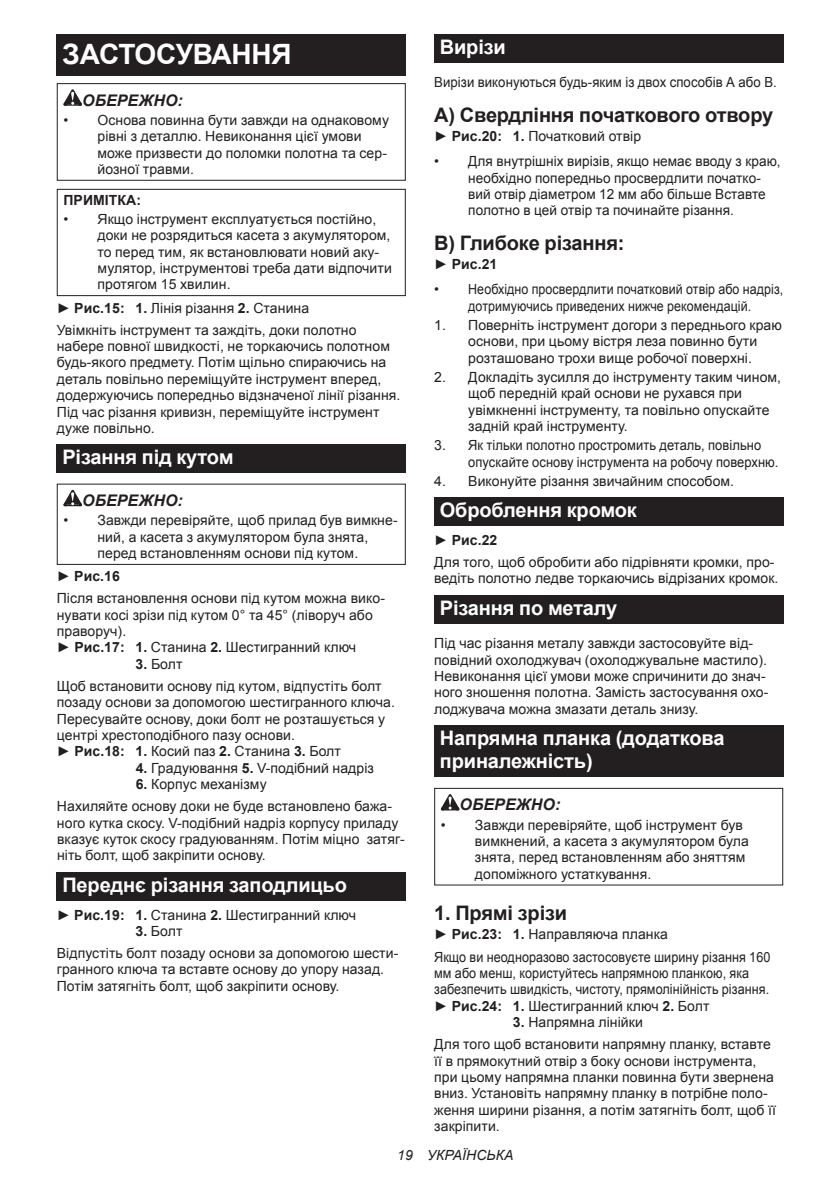
<style>
.page{position:relative;width:840px;height:1191px;background:#fff}
.page>*{position:absolute;margin:0;border:0;box-sizing:border-box;transform-origin:0 0}
.t1{font:700 28px "Arial";letter-spacing:-.01em;color:#fff}
.t2{font:700 20px/23.4px "Arial";letter-spacing:-.01em;color:#fff}
.t3{font:700 20px "Arial";letter-spacing:-.01em;color:#231f20}
.t4{font:italic 700 16px "Arial";letter-spacing:.005em;color:#231f20}
.t5{font:14px/16.4px "Arial";letter-spacing:.005em;color:#231f20}
.t6{font:14px/16.4px "Arial";letter-spacing:.005em;color:#231f20;scale:.9 1}
.t7{font:14px "Arial";letter-spacing:.005em;color:#231f20;scale:.94 1}
.t8{font:700 14px "Arial";letter-spacing:.005em;color:#231f20}
.t9{font:italic 14px "Arial";letter-spacing:.005em;color:#231f20}
.s1{font-weight:700}
.s2{font-weight:400}
</style>
<div class="page">
<div style="left:57px;top:34px;width:348px;height:41px;background:#231f20"></div>
<svg style="left:63px;top:89px;width:19px;height:17px"></svg>
<div style="left:57px;top:83px;width:348px;height:98px;border:1px solid #231f20"></div>
<div style="left:57px;top:189px;width:348px;height:107px;border:1px solid #231f20"></div>
<div style="left:57px;top:444px;width:348px;height:29px;background:#231f20"></div>
<svg style="left:63px;top:490px;width:19px;height:16px"></svg>
<div style="left:57px;top:483px;width:348px;height:82px;border:1px solid #231f20"></div>
<div style="left:57px;top:871px;width:348px;height:29px;background:#231f20"></div>
<div style="left:434px;top:34px;width:348px;height:29px;background:#231f20"></div>
<div style="left:434px;top:497px;width:348px;height:29px;background:#231f20"></div>
<div style="left:434px;top:595px;width:348px;height:28px;background:#231f20"></div>
<div style="left:434px;top:725px;width:348px;height:52px;background:#231f20"></div>
<svg style="left:440px;top:794px;width:19px;height:16px"></svg>
<div style="left:434px;top:788px;width:348px;height:97px;border:1px solid #231f20"></div>
<h1 class="t1" style="left:62px;top:35px;width:231px">ЗАСТОСУВАННЯ</h1>
<p class="t4" style="left:82px;top:89px;width:102px">ОБЕРЕЖНО:</p>
<p class="t5" style="left:97px;top:112px;width:293px;text-indent:-34px">• Основа повинна бути завжди на однаковому рівні з деталлю. Невиконання цієї умови може призвести до поломки полотна та сер&shy;йозної травми.</p>
<p class="t8" style="left:63px;top:190px;width:79px">ПРИМІТКА:</p>
<p class="t5" style="left:97px;top:211px;width:296px;text-indent:-34px">• Якщо інструмент експлуатується постійно, доки не розрядиться касета з акумулятором, то перед тим, як встановлювати новий аку&shy;мулятор, інструментові треба дати відпочити протягом 15 хвилин.</p>
<p class="t5" style="left:57px;top:297px;width:301px;line-height:22px">► <span class="s1">Рис.15: 1.</span> Лінія різання <span class="s1">2.</span> Станина<br>Увімкніть інструмент та заждіть, доки полотно</p>
<p class="t5" style="left:57px;top:338px;width:345px">набере повної швидкості, не торкаючись полотном будь-якого предмету. Потім щільно спираючись на деталь повільно переміщуйте інструмент вперед, додержуючись попередньо відзначеної лінії різання.<br>Під час різання кривизн, переміщуйте інструмент дуже повільно.</p>
<h2 class="t2" style="left:62px;top:446px;width:172px">Різання під кутом</h2>
<p class="t4" style="left:82px;top:490px;width:102px">ОБЕРЕЖНО:</p>
<p class="t5" style="left:63px;top:512px;width:335px;text-align:center">• Завжди перевіряйте, щоб прилад був вимкне&shy;ний, а касета з акумулятором була знята,<br>перед встановленням основи під кутом.</p>
<p class="t5" style="left:57px;top:565px;width:329px;line-height:22px">► <span class="s1">Рис.16<br></span>Після встановлення основи під кутом можна вико-</p>
<p class="t5" style="left:57px;top:607px;width:317px">нувати косі зрізи під кутом 0° та 45° (ліворуч або праворуч).<br>► <span class="s1">Рис.17: 1.</span> Станина <span class="s1">2.</span> Шестигранний ключ</p>
<p class="t5" style="left:57px;top:653px;width:326px;line-height:22px;text-indent:79px"><span class="s1">3.</span> Болт<br>Щоб встановити основу під кутом, відпустіть болт</p>
<p class="t5" style="left:57px;top:694px;width:339px">позаду основи за допомогою шестигранного ключа.<br>Пересувайте основу, доки болт не розташується у центрі хрестоподібного пазу основи.<br>► <span class="s1">Рис.18: 1.</span> Косий паз <span class="s1">2.</span> Станина <span class="s1">3.</span> Болт</p>
<p class="t5" style="left:136px;top:760px;width:240px"><span class="s1">4.</span> Градуювання <span class="s1">5.</span> V-подібний надріз</p>
<p class="t5" style="left:57px;top:773px;width:336px;line-height:22px;text-indent:79px"><span class="s1">6.</span> Корпус механізму<br>Нахиляйте основу доки не буде встановлено бажа-</p>
<p class="t5" style="left:57px;top:814px;width:349px">ного кутка скосу. V-подібний надріз корпусу приладу вказує куток скосу градуюванням. Потім міцно затяг&shy;ніть болт, щоб закріпити основу.</p>
<h2 class="t2" style="left:62px;top:873px;width:286px">Переднє різання заподлицьо</h2>
<p class="t5" style="left:57px;top:906px;width:301px">► <span class="s1">Рис.19: 1.</span> Станина <span class="s1">2.</span> Шестигранний ключ</p>
<p class="t5" style="left:57px;top:920px;width:343px;line-height:22px;text-indent:79px"><span class="s1">3.</span> Болт<br>Відпустіть болт позаду основи за допомогою шести-</p>
<p class="t5" style="left:57px;top:961px;width:328px">гранного ключа та вставте основу до упору назад.<br>Потім затягніть болт, щоб закріпити основу.</p>
<h2 class="t2" style="left:439px;top:36px;width:67px">Вирізи</h2>
<p class="t7" style="left:434px;top:73px;width:366px">Вирізи виконуються будь-яким із двох способів А або В.</p>
<h2 class="t3" style="left:434px;top:102px;width:340px">А) Свердління початкового отвору</h2>
<p class="t5" style="left:434px;top:128px;width:208px">► <span class="s1">Рис.20: 1.</span> Початковий отвір</p>
<p class="t5" style="left:468px;top:153px;width:314px;text-indent:-34px">• Для внутрішніх вирізів, якщо немає вводу з краю, необхідно попередньо просвердлити початко&shy;вий отвір діаметром 12 мм або більше Вставте полотно в цей отвір та починайте різання.</p>
<h2 class="t3" style="left:434px;top:230px;width:192px">В) Глибоке різання:</h2>
<p class="t8" style="left:434px;top:255px;width:65px"><span class="s2">►</span> Рис.21</p>
<p class="t5" style="left:434px;top:281px;width:350px;text-align:center">• Необхідно просвердлити початковий отвір або надріз, дотримуючись приведених нижче рекомендацій.</p>
<p class="t5" style="left:468px;top:317px;width:315px;text-indent:-34px">1. Поверніть інструмент догори з переднього краю основи, при цьому вістря леза повинно бути розташовано трохи вище робочої поверхні.</p>
<p class="t5" style="left:468px;top:369px;width:314px;text-indent:-34px">2. Докладіть зусилля до інструменту таким чином, щоб передній край основи не рухався при увімкненні інструменту, та повільно опускайте задній край інструменту.</p>
<p class="t5" style="left:468px;top:437px;width:311px;text-indent:-34px">3. Як тільки полотно простромить деталь, повільно опускайте основу інструмента на робочу поверхню.</p>
<p class="t5" style="left:434px;top:473px;width:301px">4. Виконуйте різання звичайним способом.</p>
<h2 class="t2" style="left:439px;top:499px;width:198px">Оброблення кромок</h2>
<p class="t5" style="left:434px;top:529px;width:342px;line-height:22px">► <span class="s1">Рис.22<br></span>Для того, щоб обробити або підрівняти кромки, про-</p>
<p class="t5" style="left:434px;top:570px;width:345px">ведіть полотно ледве торкаючись відрізаних кромок.</p>
<h2 class="t2" style="left:439px;top:596px;width:179px">Різання по металу</h2>
<p class="t5" style="left:434px;top:635px;width:335px">Під час різання металу завжди застосовуйте від&shy;повідний охолоджувач (охолоджувальне мастило).<br>Невиконання цієї умови може спричинити до знач&shy;ного зношення полотна. Замість застосування охо&shy;лоджувача можна змазати деталь знизу.</p>
<h2 class="t2" style="left:439px;top:727px;width:286px">Напрямна планка (додаткова приналежність)</h2>
<p class="t4" style="left:459px;top:794px;width:102px">ОБЕРЕЖНО:</p>
<p class="t5" style="left:474px;top:816px;width:275px;text-indent:-34px">• Завжди перевіряйте, щоб інструмент був вимкнений, а касета з акумулятором була знята, перед встановленням або зняттям допоміжного устаткування.</p>
<h2 class="t3" style="left:434px;top:900px;width:134px">1. Прямі зрізи</h2>
<p class="t5" style="left:434px;top:923px;width:337px;line-height:22px">► <span class="s1">Рис.23: 1.</span> Направляюча планка<br>Якщо ви неодноразово застосовуєте ширину різання 160</p>
<p class="t6" style="left:434px;top:965px;width:373px">мм або менш, користуйтесь напрямною планкою, яка забезпечить швидкість, чистоту, прямолінійність різання. ► <span class="s1">Рис.24: 1.</span> Шестигранний ключ <span class="s1">2.</span> Болт</p>
<p class="t5" style="left:434px;top:1011px;width:338px;line-height:22px;text-indent:79px"><span class="s1">3.</span> Напрямна лінійки<br>Для того щоб встановити напрямну планку, вставте</p>
<p class="t5" style="left:434px;top:1052px;width:343px">її в прямокутний отвір з боку основи інструмента, при цьому напрямна планки повинна бути звернена вниз. Установіть напрямну планку в потрібне поло&shy;ження ширини різання, а потім затягніть болт, щоб її закріпити.</p>
<p class="t9" style="left:397px;top:1146px;width:118px">19 УКРАЇНСЬКА</p>
</div>
